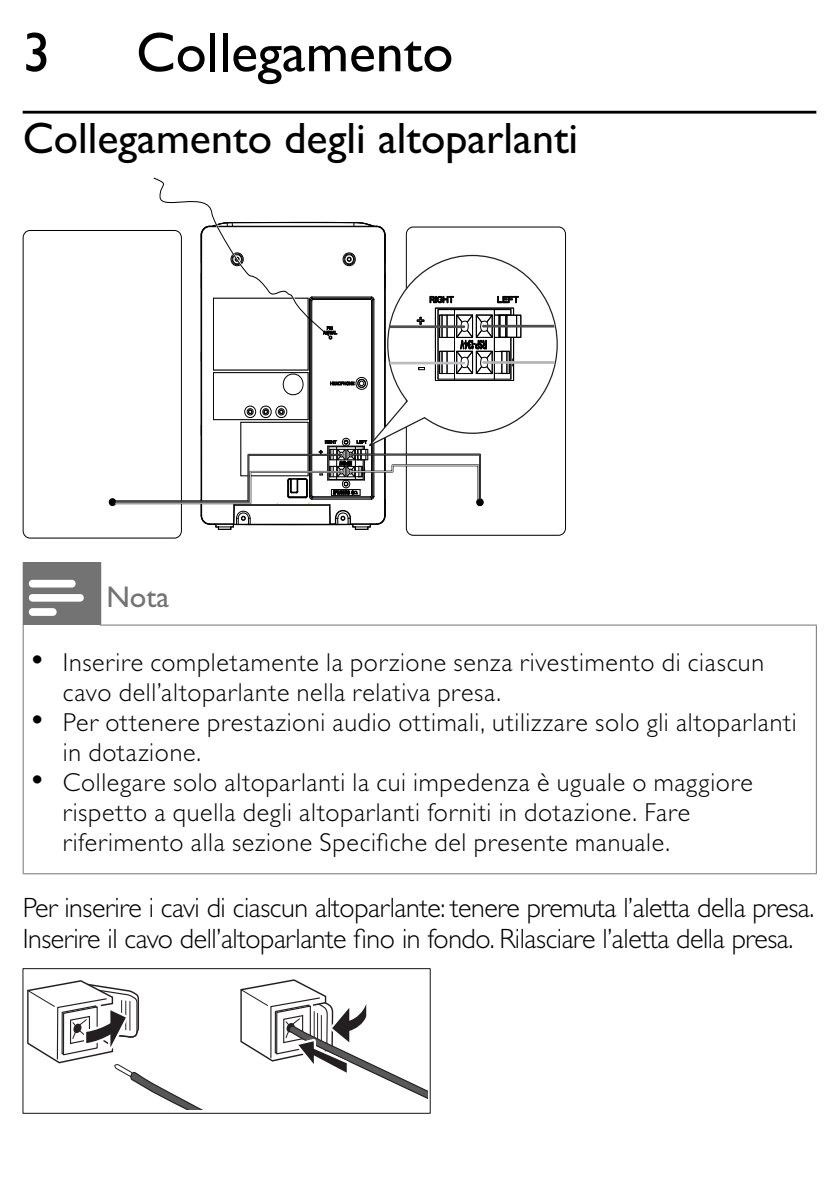
<style>
.page{position:relative;width:840px;height:1192px;background:#fff}
.page>*{position:absolute;margin:0;border:0;box-sizing:border-box;transform-origin:0 0}
.t1{font:56px "Gill Sans Alt One WGL";color:#000}
.t2{font:44px "Gill Sans Alt One WGL";color:#000}
.t3{font:30px "Gill Sans Alt One WGL";color:#737373}
.t4{font:28px/31.2px "Gill Sans Alt One WGL Light";letter-spacing:-.015em;color:#000}
.t5{font:26px/30px "Gill Sans Alt One WGL Light";letter-spacing:.025em;color:#000}
.s1{font-size:34px}
</style>
<div class="page">
<hr style="left:23px;top:111px;width:793px;height:3px;background:#000">
<div style="left:23px;top:563px;width:78px;height:62px;background:#737373"></div>
<hr style="left:22px;top:563px;width:2px;height:62px;background:#737373">
<hr style="left:23px;top:562px;width:78px;height:1px;background:#737373">
<hr style="left:100px;top:624px;width:717px;height:2px;background:#737373">
<hr style="left:22px;top:625px;width:2px;height:248px;background:#737373">
<hr style="left:23px;top:873px;width:794px;height:1px;background:#737373">
<hr style="left:816px;top:626px;width:1px;height:247px;background:#737373">
<svg style="left:29px;top:580px;width:47px;height:8px"></svg>
<svg style="left:29px;top:594px;width:55px;height:8px"></svg>
<svg style="left:29px;top:608px;width:28px;height:8px"></svg>
<div style="left:23px;top:230px;width:159px;height:309px;border:1px solid #000;border-radius:7px"></div>
<div style="left:109px;top:499px;width:7px;height:7px;background:#000;border-radius:50%"></div>
<div style="left:109px;top:498px;width:7px;height:8px;border:1px solid #000;border-radius:50%"></div>
<svg style="left:114px;top:177px;width:444px;height:353px"></svg>
<hr style="left:438px;top:378px;width:73px;height:2px;background:#000">
<hr style="left:435px;top:380px;width:79px;height:1px;background:#000">
<hr style="left:388px;top:325px;width:76px;height:3px;background:#4d4d4d">
<hr style="left:388px;top:362px;width:76px;height:2px;background:#bbbdc0">
<hr style="left:483px;top:325px;width:73px;height:2px;background:#4d4d4d">
<hr style="left:484px;top:361px;width:72px;height:3px;background:#b3b3b3">
<svg style="left:240px;top:979px;width:187px;height:120px"></svg>
<svg style="left:27px;top:980px;width:174px;height:129px"></svg>
<div style="left:23px;top:968px;width:408px;height:146px;border:1px solid #151515"></div>
<h1 class="t1" style="left:23px;top:33px;width:29px">3</h1>
<h1 class="t1" style="left:136px;top:33px;width:319px">Collegamento</h1>
<h2 class="t2" style="left:23px;top:123px;width:557px">Collegamento degli altoparlanti</h2>
<p class="t3" style="left:106px;top:586px;width:64px">Nota</p>
<p class="t5" style="left:63px;top:650px;width:703px;text-indent:-34px"><span class="s1">•</span> Inserire completamente la porzione senza rivestimento di ciascun cavo dell’altoparlante nella relativa presa.</p>
<p class="t5" style="left:63px;top:710px;width:735px;text-indent:-34px"><span class="s1">•</span> Per ottenere prestazioni audio ottimali, utilizzare solo gli altoparlanti in dotazione.</p>
<p class="t5" style="left:63px;top:770px;width:692px;text-indent:-34px"><span class="s1">•</span> Collegare solo altoparlanti la cui impedenza è uguale o maggiore rispetto a quella degli altoparlanti forniti in dotazione. Fare riferimento alla sezione Speci-che del presente manuale.</p>
<p class="t4" style="left:23px;top:895px;width:793px">Per inserire i cavi di ciascun altoparlante: tenere premuta l’aletta della presa.<br>Inserire il cavo dell’altoparlante -no in fondo. Rilasciare l’aletta della presa.</p>
</div>
